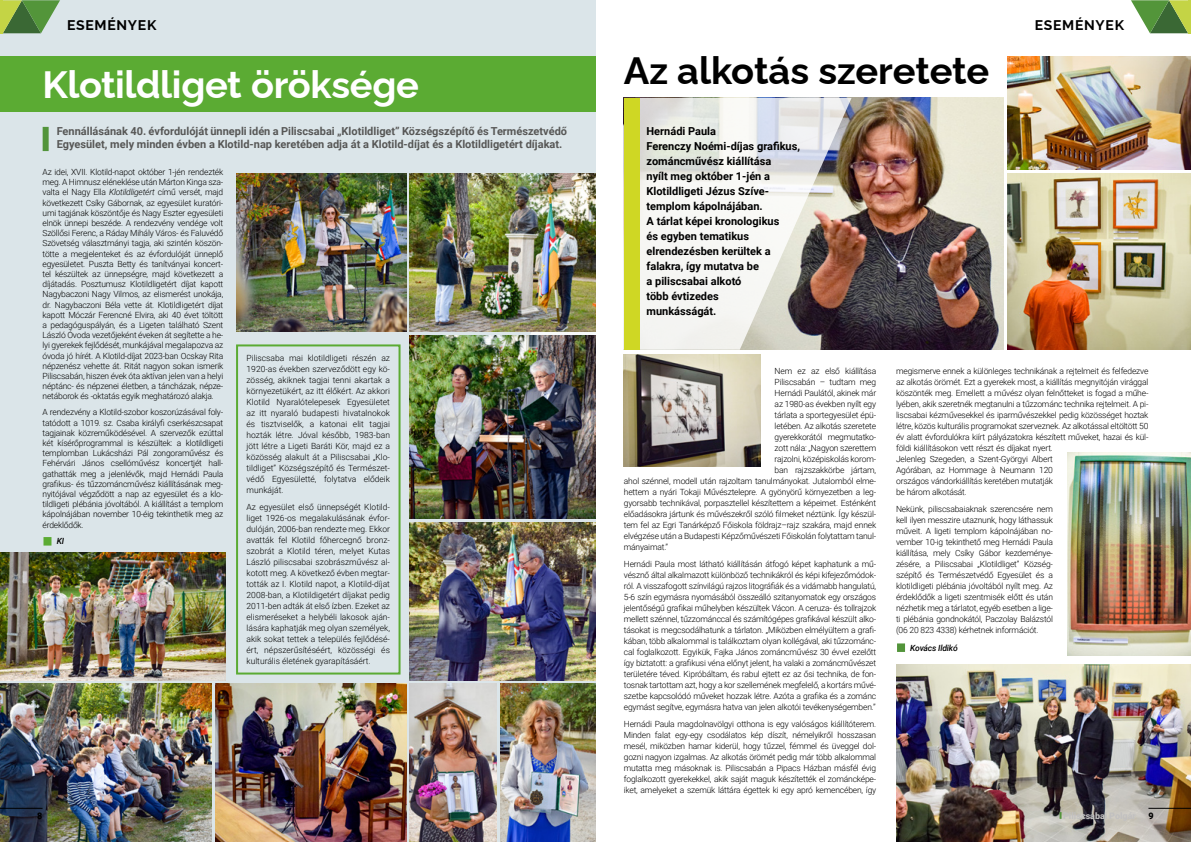
<style>
.page{position:relative;width:1191px;height:842px;background:#fff}
.page>*{position:absolute;margin:0;border:0;box-sizing:border-box;transform-origin:0 0}
.t1{font:700 38px "Raleway";letter-spacing:-.01em;color:#fff}
.t2{font:700 38px "Raleway";letter-spacing:-.005em;color:#000}
.t3{font:700 14px "Raleway";letter-spacing:.05em;color:#000}
.t4{font:700 11px/15px "Roboto";color:#000}
.t5{font:700 11px/13.2px "Roboto";color:#575756}
.t6{font:900 9px "Roboto";color:#000}
.t7{font:300 8.5px/11px "Roboto";letter-spacing:-.02em;color:#000;text-align:justify}
.t8{font:italic 500 8.5px "Roboto";letter-spacing:-.02em;color:#000}
.s1{font-style:italic}
</style>
<div class="page">
<div style="left:0;top:0;width:595px;height:842px;background:#dbe5e9"></div>
<img style="left:0;top:684px;width:212px;height:158px">
<img style="left:896px;top:664px;width:295px;height:178px">
<img style="left:851px;top:98px;width:152px;height:252px">
<svg style="left:530px;top:98px;width:321px;height:252px"></svg>
<div style="left:624px;top:98px;width:15px;height:252px;background:#cfd724"></div>
<img style="left:1007px;top:57px;width:184px;height:113px">
<img style="left:1007px;top:173px;width:184px;height:177px">
<img style="left:1067px;top:452px;width:124px;height:203px">
<img style="left:624px;top:354px;width:136px;height:112px">
<svg style="left:0;top:0;width:60px;height:33px;background:#79a158"></svg>
<svg style="left:1131px;top:0;width:60px;height:33px;background:#7fa65b"></svg>
<hr style="left:1148px;top:808px;width:43px;height:1px;background:#000">
<hr style="left:0;top:808px;width:43px;height:1px;background:#000">
<svg style="left:1059px;top:812px;width:2px;height:7px"></svg>
<div style="left:0;top:57px;width:595px;height:55px;background:#5bab33"></div>
<div style="left:43px;top:127px;width:6px;height:24px;background:#52943a"></div>
<div style="left:236px;top:344px;width:164px;height:330px;border:2px solid #5bab33"></div>
<div style="left:43px;top:537px;width:8px;height:9px;background:#5bab33"></div>
<img style="left:410px;top:335px;width:185px;height:183px">
<img style="left:410px;top:522px;width:185px;height:158px">
<img style="left:236px;top:173px;width:170px;height:159px">
<img style="left:410px;top:173px;width:185px;height:159px">
<img style="left:0;top:553px;width:225px;height:127px">
<img style="left:410px;top:684px;width:87px;height:158px">
<img style="left:500px;top:684px;width:95px;height:158px">
<img style="left:215px;top:684px;width:191px;height:158px">
<div style="left:897px;top:643px;width:8px;height:9px;background:#52943a"></div>
<h2 class="t3" style="left:67px;top:14px;width:91px">ESEMÉNYEK</h2>
<h1 class="t1" style="left:43px;top:54px;width:378px">Klotildliget öröksége</h1>
<p class="t5" style="left:57px;top:124px;width:512px">Fennállásának 40. évfordulóját ünnepli idén a Piliscsabai „Klotildliget” Községszépítő és Természetvédő<br>Egyesület, mely minden évben a Klotild-nap keretében adja át a Klotild-díjat és a Klotildligetért díjakat.</p>
<p class="t7" style="left:43px;top:167px;width:182px;line-height:10.2px">Az idei, XVII. Klotild-napot október 1-jén rendezték meg. A Himnusz eléneklése után Márton Kinga sza&shy;valta el Nagy Ella <span class="s1">Klotildligetért</span> című versét, majd következett Csíky Gábornak, az egyesület kuratóri&shy;umi tagjának köszöntője és Nagy Eszter egyesületi elnök ünnepi beszéde. A rendezvény vendége volt Szöllősi Ferenc, a Ráday Mihály Város- és Faluvédő Szövetség választmányi tagja, aki szintén köszön&shy;tötte a megjelenteket és az évfordulóját ünneplő egyesületet. Puszta Betty és tanítványai koncert&shy;tel készültek az ünnepségre, majd következett a díjátadás. Posztumusz Klotildligetért díjat kapott Nagybaczoni Nagy Vilmos, az elismerést unokája, dr. Nagybaczoni Béla vette át. Klotildligetért díjat kapott Móczár Ferencné Elvira, aki 40 évet töltött a pedagóguspályán, és a Ligeten található Szent László Óvoda vezetőjeként éveken át segítette a he&shy;lyi gyerekek fejlődését, munkájával megalapozva az óvoda jó hírét. A Klotild-díjat 2023-ban Ocskay Rita népzenész vehette át. Ritát nagyon sokan ismerik Piliscsabán, hiszen évek óta aktívan jelen van a helyi néptánc- és népzenei életben, a táncházak, népze&shy;netáborok és -oktatás egyik meghatározó alakja.</p>
<p class="t7" style="left:43px;top:407px;width:182px;line-height:10.2px">A rendezvény a Klotild-szobor koszorúzásával foly&shy;tatódott a 1019. sz. Csaba királyfi cserkészcsapat tagjainak közreműködésével. A szervezők ezúttal két kísérőprogrammal is készültek: a klotildligeti templomban Lukácsházi Pál zongoraművész és Fehérvári János csellóművész koncertjét hall&shy;gathatták meg a jelenlévők, majd Hernádi Paula grafikus- és tűzzománcművész kiállításának meg&shy;nyitójával végződött a nap az egyesület és a klo&shy;tildligeti plébánia jóvoltából. A kiállítást a templom kápolnájában november 10-éig tekinthetik meg az érdeklődők.</p>
<p class="t8" style="left:57px;top:535px;width:9px">KI</p>
<p class="t7" style="left:246px;top:352px;width:145px">Piliscsaba mai klotildligeti részén az 1920-as években szerveződött egy kö&shy;zösség, akiknek tagjai tenni akartak a környezetükért, az itt élőkért. Az akkori Klotild Nyaralótelepesek Egyesületet az itt nyaraló budapesti hivatalnokok és tisztviselők, a katonai elit tagjai hozták létre. Jóval később, 1983-ban jött létre a Ligeti Baráti Kör, majd ez a közösség alakult át a Piliscsabai „Klo&shy;tildliget” Községszépítő és Természet&shy;védő Egyesületté, folytatva elődeik munkáját.</p>
<p class="t7" style="left:246px;top:501px;width:145px">Az egyesület első ünnepségét Klotild&shy;liget 1926-os megalakulásának évfor&shy;dulóján, 2006-ban rendezte meg. Ekkor avatták fel Klotild főhercegnő bronz&shy;szobrát a Klotild téren, melyet Kutas László piliscsabai szobrászművész al&shy;kotott meg. A következő évben megtar&shy;tották az I. Klotild napot, a Klotild-díjat 2008-ban, a Klotildigetért díjakat pedig 2011-ben adták át első ízben. Ezeket az elismeréseket a helybéli lakosok aján&shy;lására kaphatják meg olyan személyek, akik sokat tettek a település fejlődésé&shy;ért, népszerűsítéséért, közösségi és kulturális életének gyarapításáért.</p>
<h1 class="t2" style="left:624px;top:40px;width:367px">Az alkotás szeretete</h1>
<p class="t4" style="left:646px;top:123px;width:155px">Hernádi Paula<br>Ferenczy Noémi-díjas grafikus, zománcművész kiállítása<br>nyílt meg október 1-jén a<br>Klotildligeti Jézus Szíve&shy;templom kápolnájában.<br>A tárlat képei kronologikus<br>és egyben tematikus elrendezésben kerültek a falakra, így mutatva be<br>a piliscsabai alkotó<br>több évtizedes<br>munkásságát.</p>
<h2 class="t3" style="left:1034px;top:14px;width:91px">ESEMÉNYEK</h2>
<p class="t7" style="left:774px;top:366px;width:103px">Nem ez az első kiállítása</p>
<p class="t7" style="left:774px;top:377px;width:103px">Piliscsabán – tudtam meg</p>
<p class="t7" style="left:774px;top:388px;width:103px">Hernádi Paulától, akinek már</p>
<p class="t7" style="left:774px;top:399px;width:103px">az 1980-as években nyílt egy</p>
<p class="t7" style="left:774px;top:410px;width:103px">tárlata a sportegyesület épü-</p>
<p class="t7" style="left:774px;top:421px;width:103px">letében. Az alkotás szeretete</p>
<p class="t7" style="left:774px;top:432px;width:103px">gyerekkorától megmutatko-</p>
<p class="t7" style="left:774px;top:443px;width:103px">zott nála: „Nagyon szerettem</p>
<p class="t7" style="left:774px;top:454px;width:103px">rajzolni, középiskolás korom-</p>
<p class="t7" style="left:774px;top:465px;width:103px">ban rajzszakkörbe jártam,</p>
<p class="t7" style="left:624px;top:476px;width:254px">ahol szénnel, modell után rajzoltam tanulmányokat. Jutalomból elme-</p>
<p class="t7" style="left:624px;top:487px;width:253px">hettem a nyári Tokaji Művésztelepre. A gyönyörű környezetben a leg-</p>
<p class="t7" style="left:624px;top:498px;width:254px">gyorsabb technikával, porpasztellel készítettem a képeimet. Esténként</p>
<p class="t7" style="left:624px;top:509px;width:254px">előadásokra jártunk és művészekről szóló filmeket néztünk. Így készül-</p>
<p class="t7" style="left:624px;top:520px;width:254px">tem fel az Egri Tanárképző Főiskola földrajz–rajz szakára, majd ennek</p>
<p class="t7" style="left:624px;top:531px;width:254px">elvégzése után a Budapesti Képzőművészeti Főiskolán folytattam tanul-</p>
<p class="t7" style="left:624px;top:542px;width:46px">mányaimat.”</p>
<p class="t7" style="left:624px;top:558px;width:254px">Hernádi Paula most látható kiállításán átfogó képet kaphatunk a mű&shy;vésznő által alkalmazott különböző technikákról és képi kifejezőmódok&shy;ról. A visszafogott színvilágú rajzos litográfiák és a vidámabb hangulatú, 5-6 szín egymásra nyomásából összeálló szitanyomatok egy országos jelentőségű grafikai műhelyben készültek Vácon. A ceruza- és tollrajzok mellett szénnel, tűzzománccal és számítógépes grafikával készült alko&shy;tásokat is megcsodálhatunk a tárlaton. „Miközben elmélyültem a grafi&shy;kában, több alkalommal is találkoztam olyan kollégával, aki tűzzománc&shy;cal foglalkozott. Egyikük, Fajka János zománcművész 30 évvel ezelőtt így biztatott: a grafikusi véna előnyt jelent, ha valaki a zománcművészet területére téved. Kipróbáltam, és rabul ejtett ez az ősi technika, de fon&shy;tosnak tartottam azt, hogy a kor szellemének megfelelő, a kortárs művé&shy;szetbe kapcsolódó műveket hozzak létre. Azóta a grafika és a zománc egymást segítve, egymásra hatva van jelen alkotói tevékenységemben.”</p>
<p class="t7" style="left:624px;top:718px;width:254px">Hernádi Paula magdolnavölgyi otthona is egy valóságos kiállítóterem.<br>Minden falat egy-egy csodálatos kép díszít, némelyikről hosszasan mesél, miközben hamar kiderül, hogy tűzzel, fémmel és üveggel dol&shy;gozni nagyon izgalmas. Az alkotás örömét pedig már több alkalommal mutatta meg másoknak is. Piliscsabán a Pipacs Házban másfél évig foglalkozott gyerekekkel, akik saját maguk készítették el zománcképe&shy;iket, amelyeket a szemük láttára égettek ki egy apró kemencében, így</p>
<p class="t7" style="left:896px;top:366px;width:254px;text-align:left">megismerve ennek a különleges technikának a rejtelmeit és felfedezve az alkotás örömét. Ezt a gyerekek most, a kiállítás megnyitóján virággal köszönték meg. Emellett a művész olyan felnőtteket is fogad a műhe&shy;lyében, akik szeretnék megtanulni a tűzzománc technika rejtelmeit. A pi&shy;liscsabai kézművesekkel és iparművészekkel pedig közösséget hoztak létre, közös kulturális programokat szerveznek. Az alkotással eltöltött 50 év alatt évfordulókra kiírt pályázatokra készített műveket, hazai és kül&shy;földi kiállításokon vett részt és díjakat nyert.<br>Jelenleg Szegeden, a Szent-Györgyi Albert<br>Agórában, az Hommage à Neumann 120<br>országos vándorkiállítás keretében mutatják<br>be három alkotását.</p>
<p class="t7" style="left:896px;top:503px;width:158px">Nekünk, piliscsabaiaknak szerencsére nem kell ilyen messzire utaznunk, hogy láthassuk műveit. A ligeti templom kápolnájában no&shy;vember 10-ig tekinthető meg Hernádi Paula kiállítása, mely Csíky Gábor kezdeménye&shy;zésére, a Piliscsabai „Klotildliget” Község&shy;szépítő és Természetvédő Egyesület és a klotildligeti plébánia jóvoltából nyílt meg. Az érdeklődők a ligeti szentmisék előtt és után nézhetik meg a tárlatot, egyéb esetben a lige&shy;ti plébánia gondnokától, Paczolay Balázstól (06 20 823 4338) kérhetnek információt.</p>
<p class="t8" style="left:910px;top:642px;width:49px">Kovács Ildikó</p>
<p class="t6" style="left:37px;top:809px;width:7px">8</p>
<p class="t6" style="left:1148px;top:809px;width:7px">9</p>
</div>
